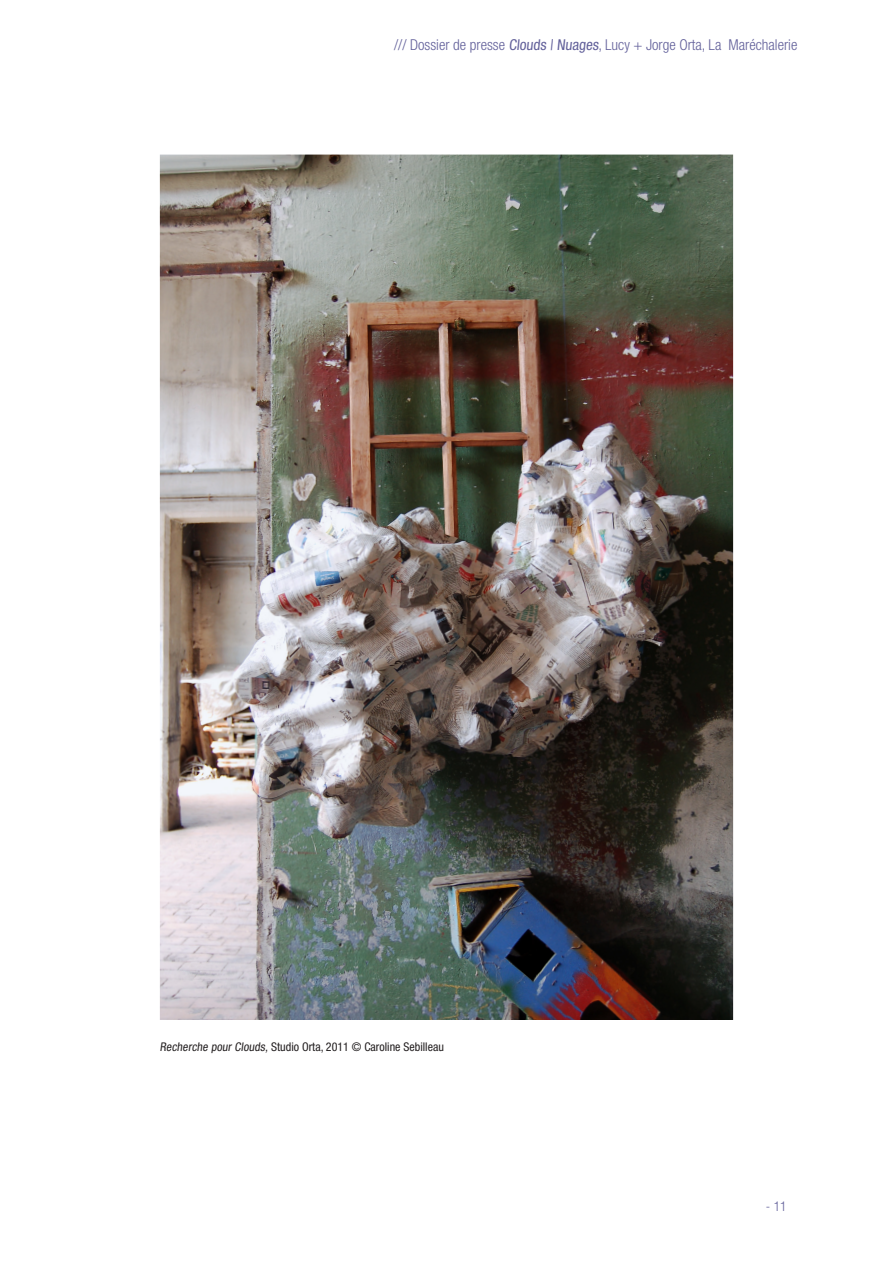
<style>
.page{position:relative;width:893px;height:1263px;background:#fff}
.page>*{position:absolute;margin:0;border:0;box-sizing:border-box;transform-origin:0 0}
.t1{font:300 condensed 15px "Helvetica Neue";color:#62609a}
.t2{font:300 condensed 13.5px "Helvetica Neue";color:#62609a}
.t3{font:condensed 12px "Helvetica Neue";color:#231f20}
.s1{font-weight:400}
</style>
<div class="page">
<img style="left:160px;top:155px;width:573px;height:865px">
<p class="t1" style="left:394px;top:37px;width:405px">/// Dossier de presse <span class="s1">Clouds | Nuages</span>, Lucy + Jorge Orta, La Maréchalerie</p>
<p class="t3" style="left:160px;top:1039px;width:286px">Recherche pour Clouds, Studio Orta, 2011 © Caroline Sebilleau</p>
<p class="t2" style="left:766px;top:1198px;width:22px">- 11</p>
</div>
